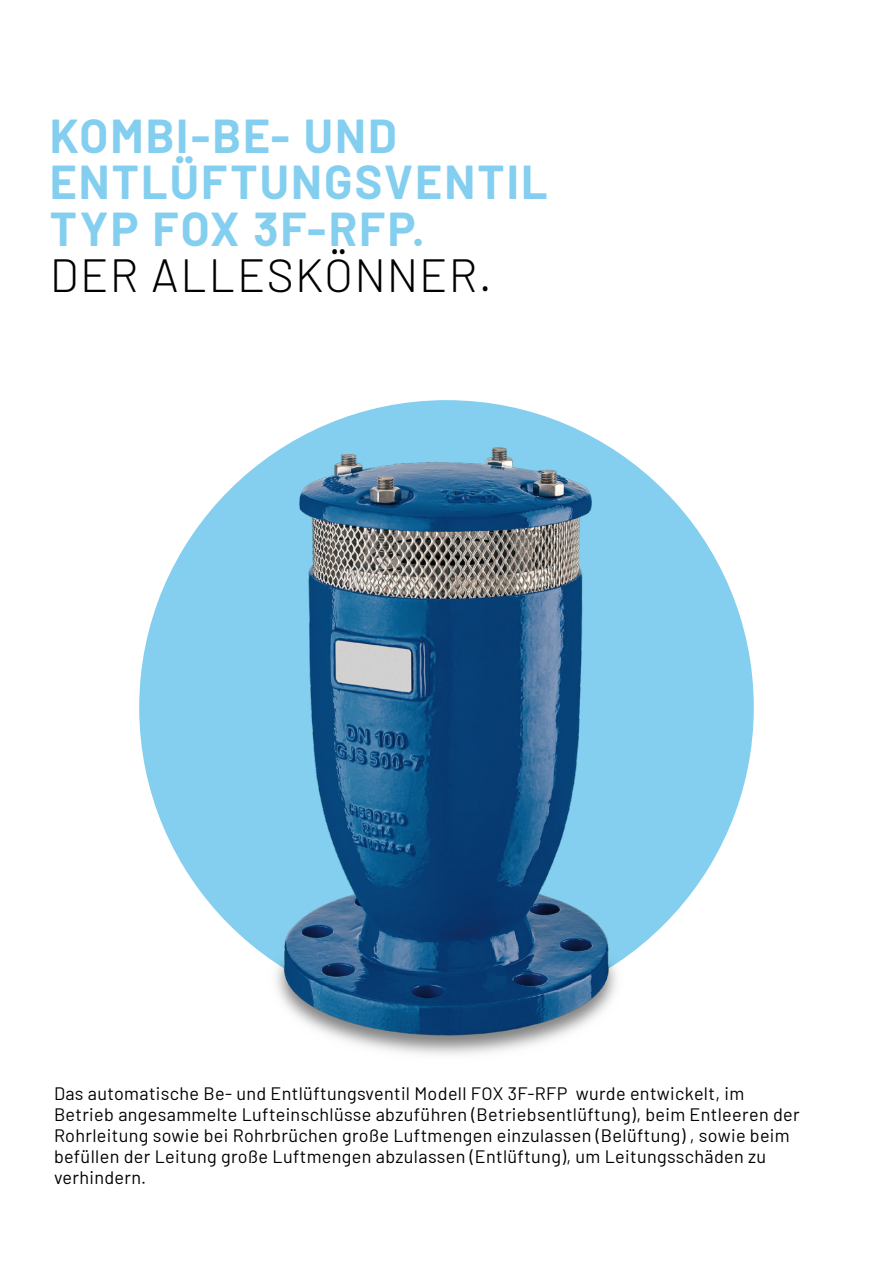
<style>
.page{position:relative;width:893px;height:1263px;background:#fff}
.page>*{position:absolute;margin:0;border:0;box-sizing:border-box;transform-origin:0 0}
.t1{font:700 46.5px/46.5px "Barlow";letter-spacing:.045em;color:#84cfef}
.t2{font:300 46.5px "Barlow";letter-spacing:.03em;color:#000}
.t3{font:18px/21px "Barlow";letter-spacing:.02em;color:#000}
</style>
<div class="page">
<div style="left:139px;top:400px;width:615px;height:615px;background:#84cfef;border-radius:50%"></div>
<img style="left:268px;top:448px;width:357px;height:607px">
<h1 class="t1" style="left:50px;top:109px;width:499px">KOMBI-BE- UND<br>ENTLÜFTUNGSVENTIL<br>TYP FOX 3F-RFP.</h1>
<h1 class="t2" style="left:50px;top:242px;width:444px">DER ALLESKÖNNER.</h1>
<p class="t3" style="left:54px;top:1082px;width:747px">Das automatische Be- und Entlüftungsventil Modell FOX 3F-RFP wurde entwickelt, im Betrieb angesammelte Lufteinschlüsse abzuführen (Betriebsentlüftung), beim Entleeren der Rohrleitung sowie bei Rohrbrüchen große Luftmengen einzulassen (Belüftung) , sowie beim befüllen der Leitung große Luftmengen abzulassen (Entlüftung), um Leitungsschäden zu verhindern.</p>
</div>
